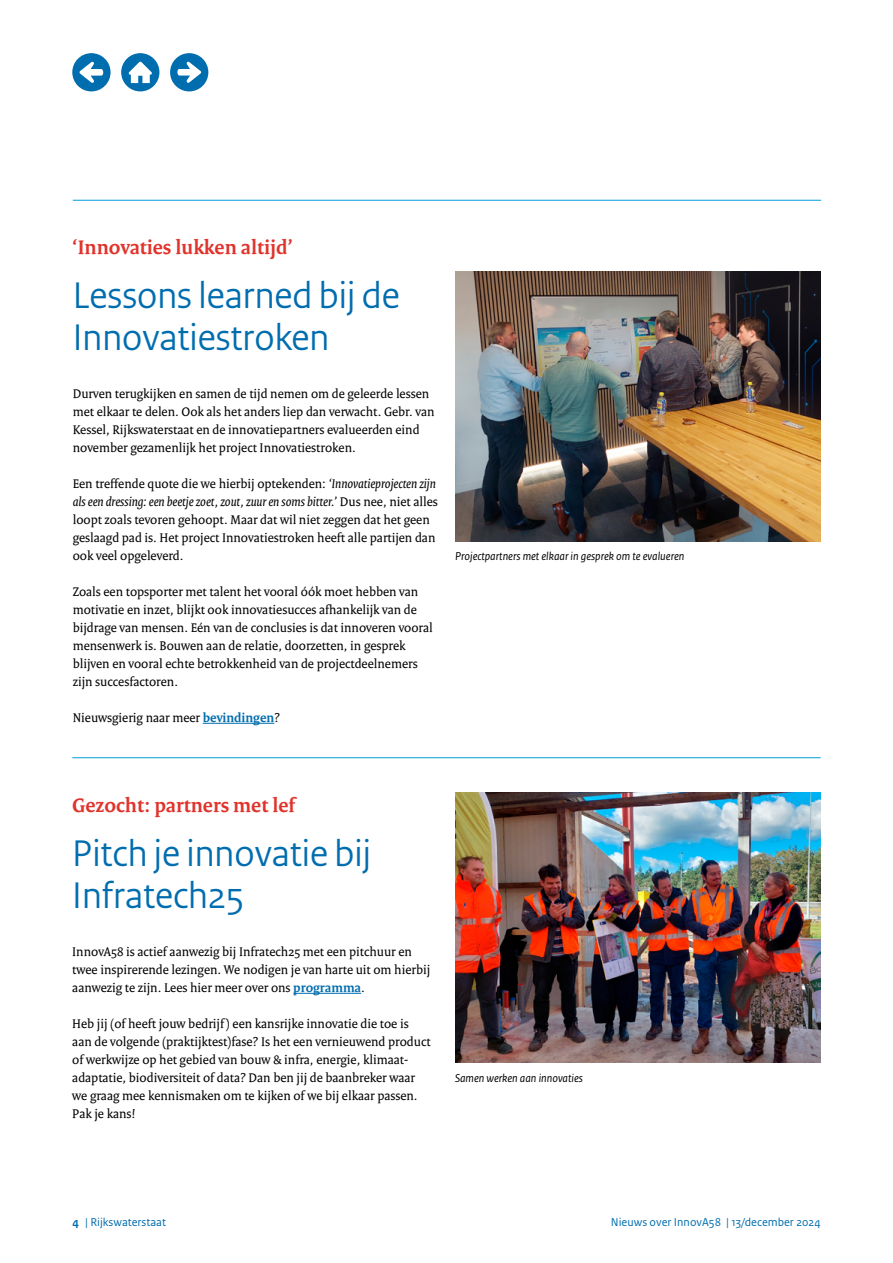
<style>
.page{position:relative;width:893px;height:1263px;background:#fff}
.page>*{position:absolute;margin:0;border:0;box-sizing:border-box;transform-origin:0 0}
.H1_Kop_artikel{font:39px/42px "Rijksoverheid Sans Heading";color:#006daf}
.H1-bovenkop_artikel{font:700 21px "Rijksoverheid Serif";color:#e0332b}
.P_Broodtekst{font:13.5px/18px "Rijksoverheid Serif";color:#000}
.P_Fotobijschrift{font:italic 12px "Rijksoverheid Sans Text";color:#000}
.t1{font:12px "Rijksoverheid Sans Text";color:#006daf}
.s1{font-style:italic}
.s2{font-weight:700;color:#006daf}
.s3{font-weight:700}
</style>
<div class="page">
<hr style="left:293px;top:993px;width:68px;height:1px;background:#006daf">
<hr style="left:203px;top:723px;width:71px;height:1px;background:#006daf">
<hr style="left:72px;top:757px;width:749px;height:1px;background:#009ede">
<hr style="left:73px;top:200px;width:748px;height:1px;background:#009ede">
<img style="left:455px;top:272px;width:366px;height:270px">
<img style="left:455px;top:793px;width:366px;height:270px">
<div style="left:170px;top:53px;width:38px;height:38px;background:#006daf;border-radius:50%"></div>
<svg style="left:177px;top:62px;width:24px;height:21px"></svg>
<div style="left:72px;top:53px;width:39px;height:38px;background:#006daf;border-radius:50%"></div>
<svg style="left:80px;top:62px;width:23px;height:21px"></svg>
<div style="left:121px;top:53px;width:38px;height:38px;background:#006daf;border-radius:50%"></div>
<svg style="left:129px;top:62px;width:23px;height:21px"></svg>
<h1 class="H1-bovenkop_artikel" style="left:72px;top:234px;width:222px">‘Innovaties lukken altijd’</h1>
<h1 class="H1_Kop_artikel" style="left:73px;top:275px;width:328px">Lessons learned bij de<br>Innovatiestroken</h1>
<p class="P_Broodtekst" style="left:73px;top:384px;width:363px">Durven terugkijken en samen de tijd nemen om de geleerde lessen met elkaar te delen. Ook als het anders liep dan verwacht. Gebr. van Kessel, Rijkswaterstaat en de innovatiepartners evalueerden eind november gezamenlijk het project Innovatiestroken.</p>
<p class="P_Broodtekst" style="left:73px;top:474px;width:367px">Een treffende quote die we hierbij optekenden: <span class="s1">‘Innovatieprojecten zijn als een dressing: een beetje zoet, zout, zuur en soms bitter.’</span> Dus nee, niet alles loopt zoals tevoren gehoopt. Maar dat wil niet zeggen dat het geen geslaagd pad is. Het project Innovatiestroken heeft alle partijen dan ook veel opgeleverd.</p>
<p class="P_Broodtekst" style="left:73px;top:582px;width:362px">Zoals een topsporter met talent het vooral óók moet hebben van motivatie en inzet, blijkt ook innovatiesucces afhankelijk van de bijdrage van mensen. Eén van de conclusies is dat innoveren vooral mensenwerk is. Bouwen aan de relatie, doorzetten, in gesprek blijven en vooral echte betrokkenheid van de projectdeelnemers zijn succesfactoren.</p>
<p class="P_Broodtekst" style="left:73px;top:708px;width:209px">Nieuwsgierig naar meer <span class="s2">bevindingen</span>?</p>
<p class="P_Fotobijschrift" style="left:455px;top:549px;width:231px">Projectpartners met elkaar in gesprek om te evalueren</p>
<h1 class="H1-bovenkop_artikel" style="left:72px;top:792px;width:224px">Gezocht: partners met lef</h1>
<h1 class="H1_Kop_artikel" style="left:72px;top:833px;width:300px">Pitch je innovatie bij<br>Infratech25</h1>
<p class="P_Broodtekst" style="left:72px;top:942px;width:359px">InnovA58 is actief aanwezig bij Infratech25 met een pitchuur en twee inspirerende lezingen. We nodigen je van harte uit om hierbij aanwezig te zijn. Lees hier meer over ons <span class="s2">programma</span>.</p>
<p class="P_Broodtekst" style="left:72px;top:1014px;width:360px">Heb jij (of heeft jouw bedrijf ) een kansrijke innovatie die toe is aan de volgende (praktijktest)fase? Is het een vernieuwend product of werkwijze op het gebied van bouw &amp; infra, energie, klimaat&shy;adaptatie, biodiversiteit of data? Dan ben jij de baanbreker waar we graag mee kennismaken om te kijken of we bij elkaar passen.<br>Pak je kans!</p>
<p class="P_Fotobijschrift" style="left:455px;top:1071px;width:129px">Samen werken aan innovaties</p>
<p class="t1" style="left:73px;top:1215px;width:95px"><span class="s3">4</span> | Rijkswaterstaat</p>
<p class="t1" style="left:611px;top:1215px;width:211px">Nieuws over InnovA58 | 13/december 2024</p>
</div>
